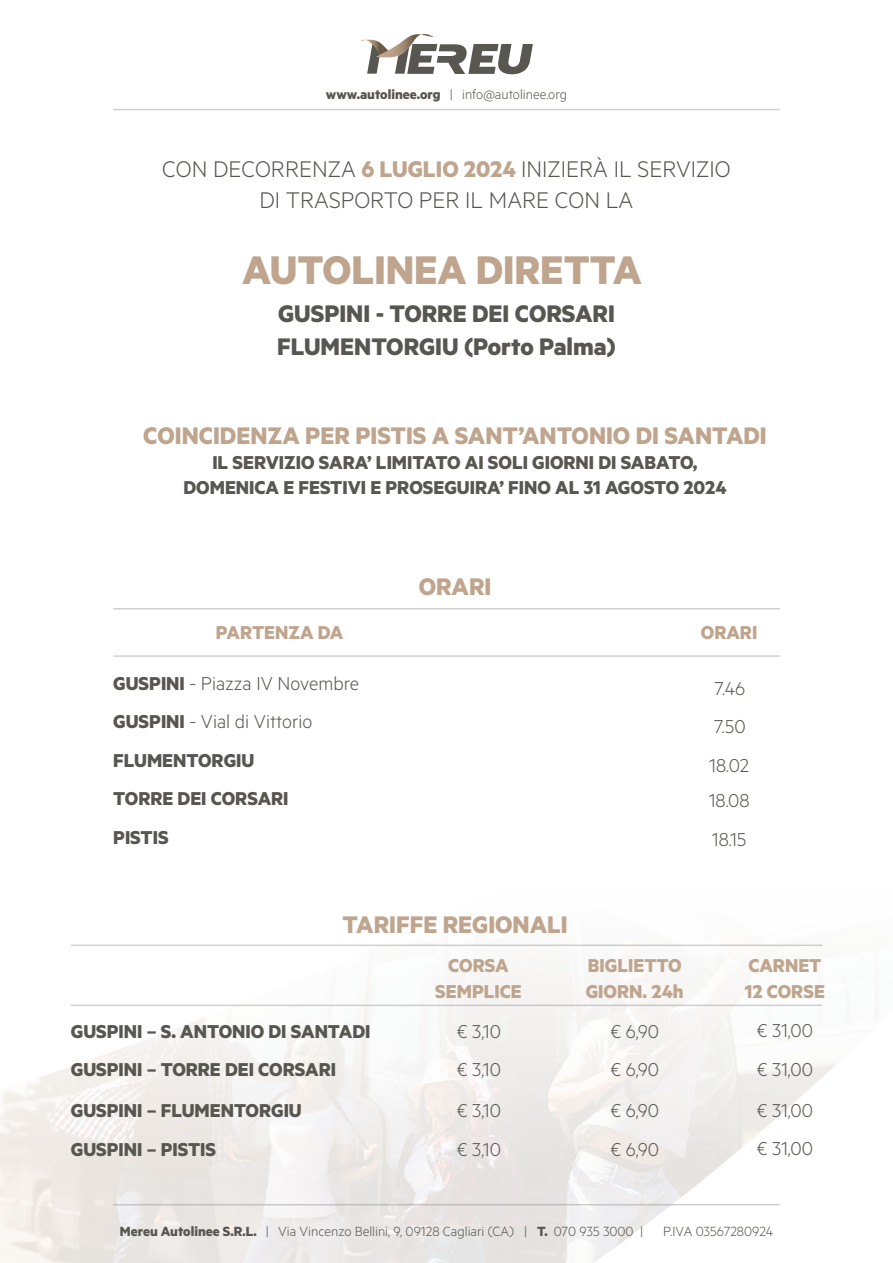
<style>
.page{position:relative;width:893px;height:1263px;background:#fff}
.page>*{position:absolute;margin:0;border:0;box-sizing:border-box;transform-origin:0 0}
.t1{font:700 45px "Metric";color:#bfa58d}
.t2{font:700 27px "Metric";color:#bfa58d}
.t3{font:700 27px "Metric";color:#585651}
.t4{font:300 25.5px "Metric";color:#585651}
.t5{font:300 21px "Metric";color:#585651}
.t6{font:700 21px "Metric";color:#585651}
.t7{font:700 21px "Metric";color:#585751}
.t8{font:700 21px "Metric";color:#bfa58d}
.t9{font:300 15px "Metric";color:#585651}
.s1{font-weight:700}
.s2{font-weight:700;color:#bfa58d}
</style>
<div class="page">
<svg style="left:360px;top:34px;width:173px;height:40px"></svg>
<hr style="left:113px;top:1204px;width:667px;height:1px;background:#646463">
<hr style="left:113px;top:109px;width:667px;height:1px;background:#646463">
<hr style="left:113px;top:655px;width:667px;height:2px;background:#646463">
<hr style="left:113px;top:608px;width:667px;height:1px;background:#646463">
<hr style="left:71px;top:1004px;width:751px;height:2px;background:#646463">
<hr style="left:71px;top:944px;width:751px;height:2px;background:#646463">
<p class="t9" style="left:326px;top:85px;width:243px"><span class="s1">www.autolinee.org</span> | info@autolinee.org</p>
<p class="t4" style="left:162px;top:155px;width:570px">CON DECORRENZA <span class="s2">6 LUGLIO 2024</span> INIZIERÀ IL SERVIZIO</p>
<p class="t4" style="left:260px;top:185px;width:375px">DI TRASPORTO PER IL MARE CON LA</p>
<p class="t1" style="left:242px;top:242px;width:401px">AUTOLINEA DIRETTA</p>
<p class="t3" style="left:278px;top:297px;width:338px">GUSPINI - TORRE DEI CORSARI</p>
<p class="t3" style="left:277px;top:330px;width:340px">FLUMENTORGIU (Porto Palma)</p>
<p class="t2" style="left:143px;top:419px;width:625px">COINCIDENZA PER PISTIS A SANT’ANTONIO DI SANTADI</p>
<p class="t7" style="left:212px;top:450px;width:487px">IL SERVIZIO SARA’ LIMITATO AI SOLI GIORNI DI SABATO,</p>
<p class="t7" style="left:183px;top:475px;width:545px">DOMENICA E FESTIVI E PROSEGUIRA’ FINO AL 31 AGOSTO 2024</p>
<p class="t2" style="left:419px;top:570px;width:74px">ORARI</p>
<p class="t8" style="left:216px;top:620px;width:129px">PARTENZA DA</p>
<p class="t8" style="left:701px;top:620px;width:58px">ORARI</p>
<p class="t5" style="left:113px;top:671px;width:247px"><span class="s1">GUSPINI</span> - Piazza IV Novembre</p>
<p class="t5" style="left:714px;top:676px;width:32px">7.46</p>
<p class="t5" style="left:113px;top:709px;width:201px"><span class="s1">GUSPINI</span> - Vial di Vittorio</p>
<p class="t6" style="left:113px;top:747px;width:143px">FLUMENTORGIU</p>
<p class="t6" style="left:113px;top:786px;width:177px">TORRE DEI CORSARI</p>
<p class="t6" style="left:113px;top:824px;width:57px">PISTIS</p>
<p class="t5" style="left:714px;top:714px;width:33px">7.50</p>
<p class="t5" style="left:709px;top:753px;width:41px">18.02</p>
<p class="t5" style="left:709px;top:788px;width:42px">18.08</p>
<p class="t5" style="left:712px;top:827px;width:36px">18.15</p>
<p class="t2" style="left:342px;top:908px;width:227px">TARIFFE REGIONALI</p>
<p class="t8" style="left:448px;top:953px;width:62px">CORSA</p>
<p class="t8" style="left:435px;top:978px;width:88px">SEMPLICE</p>
<p class="t8" style="left:588px;top:953px;width:95px">BIGLIETTO</p>
<p class="t8" style="left:586px;top:978px;width:99px">GIORN. 24h</p>
<p class="t8" style="left:748px;top:953px;width:75px">CARNET</p>
<p class="t8" style="left:745px;top:978px;width:82px">12 CORSE</p>
<p class="t6" style="left:71px;top:1018px;width:301px">GUSPINI – S. ANTONIO DI SANTADI</p>
<p class="t6" style="left:71px;top:1057px;width:267px">GUSPINI – TORRE DEI CORSARI</p>
<p class="t6" style="left:71px;top:1098px;width:232px">GUSPINI – FLUMENTORGIU</p>
<p class="t6" style="left:71px;top:1136px;width:147px">GUSPINI – PISTIS</p>
<p class="t5" style="left:457px;top:1019px;width:46px">€ 3,10</p>
<p class="t5" style="left:611px;top:1019px;width:50px">€ 6,90</p>
<p class="t5" style="left:757px;top:1018px;width:58px">€ 31,00</p>
<p class="t5" style="left:457px;top:1057px;width:46px">€ 3,10</p>
<p class="t5" style="left:611px;top:1057px;width:50px">€ 6,90</p>
<p class="t5" style="left:757px;top:1057px;width:58px">€ 31,00</p>
<p class="t5" style="left:457px;top:1098px;width:46px">€ 3,10</p>
<p class="t5" style="left:611px;top:1098px;width:50px">€ 6,90</p>
<p class="t5" style="left:757px;top:1098px;width:58px">€ 31,00</p>
<p class="t5" style="left:457px;top:1137px;width:46px">€ 3,10</p>
<p class="t5" style="left:611px;top:1137px;width:50px">€ 6,90</p>
<p class="t5" style="left:757px;top:1136px;width:58px">€ 31,00</p>
<p class="t9" style="left:120px;top:1222px;width:525px"><span class="s1">Mereu Autolinee S.R.L.</span> | Via Vincenzo Bellini, 9, 09128 Cagliari (CA) | <span class="s1">T.</span> 070 935 3000 |</p>
<p class="t9" style="left:663px;top:1222px;width:111px">P.IVA 03567280924</p>
</div>
